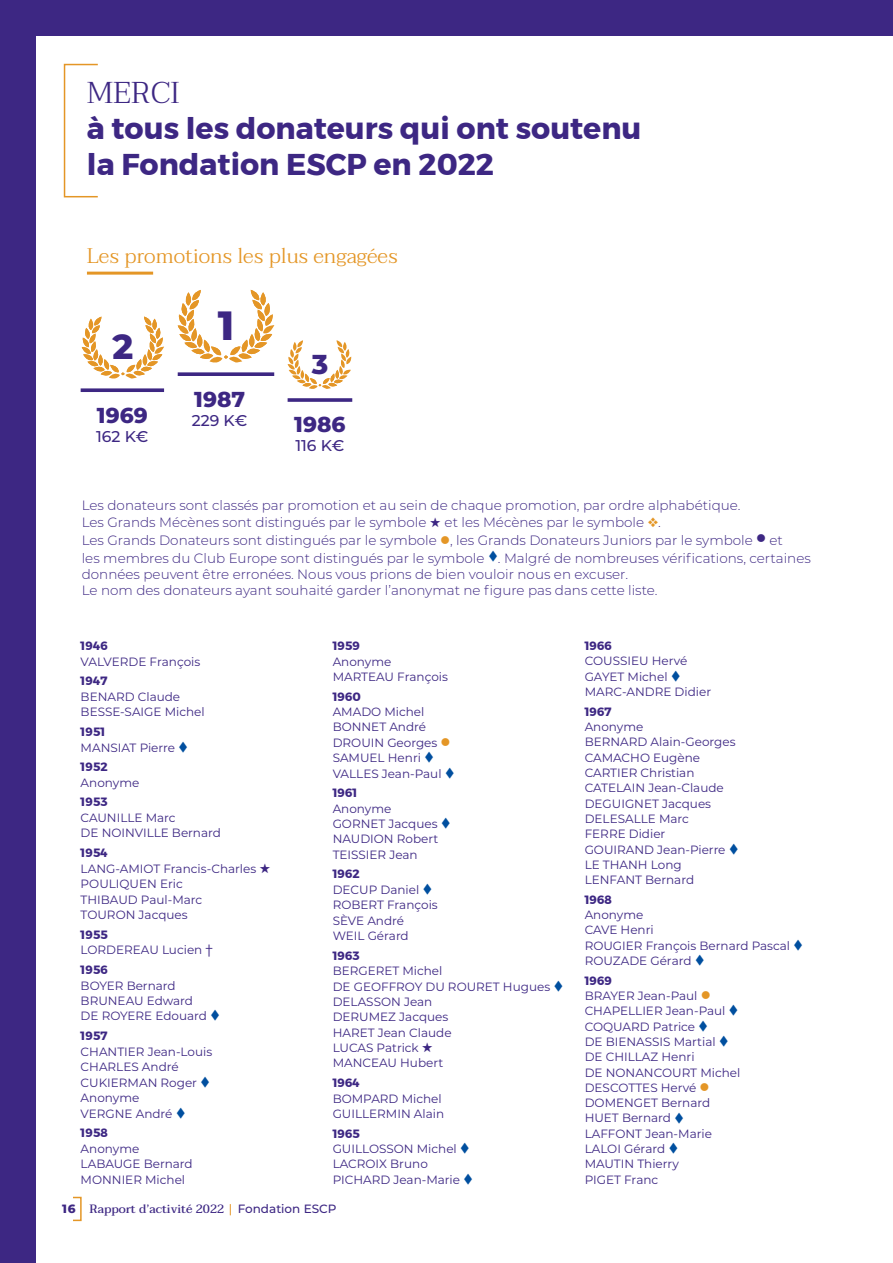
<style>
.page{position:relative;width:893px;height:1263px;background:#fff}
.page>*{position:absolute;margin:0;border:0;box-sizing:border-box;transform-origin:0 0}
.t1{font:800 40.8px "Montserrat";color:#3d2783}
.t2{font:800 34.8px "Montserrat";color:#3d2783}
.t3{font:700 30px/36px "Montserrat";color:#3d2783}
.t4{font:300 30px "Taviraj";color:#3d2783}
.t5{font:800 27.3px "Montserrat";color:#3d2783}
.t6{font:800 21.6px "Montserrat";color:#3d2783}
.t7{font:300 21px "Taviraj";color:#e49626}
.t8{font:500 15.6px "Montserrat";color:#3d2783}
.t9{font:300 13.5px/16.2px "Montserrat";color:#3d2783}
.t10{font:12px/15.5px "Montserrat";color:#3d2783}
.t11{font:700 12px "Montserrat";color:#3d2783}
.t12{font:500 12px "Taviraj";color:#3d2783}
.s1{color:#e49626}
.s2{color:#004f9f}
.s3{font-weight:700}
.s4{font-size:13.5px}
.s5{font-family:"Montserrat";font-weight:800}
.s6{font-family:"Montserrat";color:#e49626}
.s7{font-family:"Montserrat"}
</style>
<div class="page">
<div style="left:0;top:0;width:893px;height:36px;background:#3d2783"></div>
<svg style="left:178px;top:290px;width:96px;height:72px"></svg>
<svg style="left:178px;top:372px;width:96px;height:4px"></svg>
<svg style="left:82px;top:317px;width:82px;height:61px"></svg>
<svg style="left:81px;top:388px;width:83px;height:4px"></svg>
<svg style="left:288px;top:340px;width:63px;height:49px"></svg>
<svg style="left:288px;top:398px;width:64px;height:4px"></svg>
<div style="left:64px;top:64px;width:35px;height:133px;border:2px solid #e49626"></div>
<hr style="left:87px;top:272px;width:66px;height:3px;background:#e49626">
<div style="left:72px;top:1197px;width:10px;height:24px;border:2px solid #e49626"></div>
<div style="left:0;top:0;width:36px;height:1263px;background:#3d2783"></div>
<h3 class="t4" style="left:87px;top:70px;width:94px">MERCI</h3>
<h3 class="t3" style="left:87px;top:111px;width:556px">à tous les donateurs qui ont soutenu la Fondation ESCP en 2022</h3>
<h3 class="t7" style="left:87px;top:239px;width:312px">Les promotions les plus engagées</h3>
<h2 class="t2" style="left:112px;top:322px;width:22px">2</h2>
<h3 class="t6" style="left:97px;top:399px;width:52px">1969</h3>
<h3 class="t8" style="left:96px;top:425px;width:54px">162 K€</h3>
<h1 class="t1" style="left:218px;top:296px;width:18px">1</h1>
<h3 class="t6" style="left:194px;top:383px;width:52px">1987</h3>
<h3 class="t8" style="left:192px;top:409px;width:57px">229 K€</h3>
<h3 class="t5" style="left:312px;top:344px;width:18px">3</h3>
<h3 class="t6" style="left:294px;top:409px;width:53px">1986</h3>
<h3 class="t8" style="left:295px;top:434px;width:51px">116 K€</h3>
<p class="t9" style="left:82px;top:497px;width:660px">Les donateurs sont classés par promotion et au sein de chaque promotion, par ordre alphabétique.<br>Les Grands Mécènes sont distingués par le symbole ★ et les Mécènes par le symbole <span class="s1">❖</span>.</p>
<p class="t9" style="left:82px;top:530px;width:731px;line-height:18px">Les Grands Donateurs sont distingués par le symbole <span class="s1">●</span>, les Grands Donateurs Juniors par le symbole ● et<br>les membres du Club Europe sont distingués par le symbole <span class="s2">▼</span>. Malgré de nombreuses vérifications, certaines</p>
<p class="t9" style="left:82px;top:565px;width:577px">données peuvent être erronées. Nous vous prions de bien vouloir nous en excuser.<br>Le nom des donateurs ayant souhaité garder l’anonymat ne figure pas dans cette liste.</p>
<p class="t11" style="left:81px;top:636px;width:29px">1946</p>
<p class="t10" style="left:81px;top:653px;width:121px">VALVERDE François</p>
<p class="t11" style="left:81px;top:671px;width:28px">1947</p>
<p class="t10" style="left:81px;top:688px;width:126px">BENARD Claude<br>BESSE-SAIGE Michel</p>
<p class="t10" style="left:81px;top:724px;width:109px"><span class="s3">1951<br></span>MANSIAT Pierre <span class="s2">▼</span></p>
<p class="t11" style="left:81px;top:757px;width:29px">1952</p>
<p class="t10" style="left:81px;top:774px;width:60px">Anonyme</p>
<p class="t11" style="left:81px;top:792px;width:29px">1953</p>
<p class="t10" style="left:81px;top:809px;width:142px">CAUNILLE Marc<br>DE NOINVILLE Bernard</p>
<p class="t10" style="left:81px;top:845px;width:191px"><span class="s3">1954<br></span>LANG-AMIOT Francis-Charles ★<br>POULIQUEN Eric<br>THIBAUD Paul-Marc<br>TOURON Jacques</p>
<p class="t10" style="left:81px;top:926px;width:134px"><span class="s3">1955<br></span>LORDEREAU Lucien <span class="s4">†</span></p>
<p class="t11" style="left:81px;top:960px;width:29px">1956</p>
<p class="t10" style="left:81px;top:977px;width:141px">BOYER Bernard<br>BRUNEAU Edward<br>DE ROYERE Edouard <span class="s2">▼</span></p>
<p class="t11" style="left:81px;top:1026px;width:28px">1957</p>
<p class="t10" style="left:81px;top:1043px;width:133px">CHANTIER Jean-Louis<br>CHARLES André<br>CUKIERMAN Roger <span class="s2">▼<br></span>Anonyme<br>VERGNE André <span class="s2">▼</span></p>
<p class="t11" style="left:81px;top:1123px;width:29px">1958</p>
<p class="t10" style="left:81px;top:1140px;width:114px">Anonyme<br>LABAUGE Bernard<br>MONNIER Michel</p>
<p class="t11" style="left:333px;top:636px;width:29px">1959</p>
<p class="t10" style="left:333px;top:653px;width:117px">Anonyme<br>MARTEAU François</p>
<p class="t11" style="left:333px;top:687px;width:30px">1960</p>
<p class="t10" style="left:333px;top:704px;width:124px">AMADO Michel<br>BONNET André<br>DROUIN Georges <span class="s1">●<br></span>SAMUEL Henri <span class="s2">▼<br></span>VALLES Jean-Paul <span class="s2">▼</span></p>
<p class="t11" style="left:333px;top:783px;width:26px">1961</p>
<p class="t10" style="left:333px;top:800px;width:120px">Anonyme<br>GORNET Jacques <span class="s2">▼<br></span>NAUDION Robert<br>TEISSIER Jean</p>
<p class="t10" style="left:333px;top:866px;width:107px"><span class="s3">1962<br></span>DECUP Daniel <span class="s2">▼<br></span>ROBERT François<br>SÈVE André<br>WEIL Gérard</p>
<p class="t11" style="left:333px;top:946px;width:29px">1963</p>
<p class="t10" style="left:333px;top:963px;width:232px">BERGERET Michel<br>DE GEOFFROY DU ROURET Hugues <span class="s2">▼<br></span>DELASSON Jean<br>DERUMEZ Jacques<br>HARET Jean Claude<br>LUCAS Patrick ★<br>MANCEAU Hubert</p>
<p class="t11" style="left:333px;top:1073px;width:29px">1964</p>
<p class="t10" style="left:333px;top:1090px;width:113px">BOMPARD Michel<br>GUILLERMIN Alain</p>
<p class="t10" style="left:333px;top:1125px;width:142px"><span class="s3">1965<br></span>GUILLOSSON Michel <span class="s2">▼<br></span>LACROIX Bruno<br>PICHARD Jean-Marie <span class="s2">▼</span></p>
<p class="t12" style="left:62px;top:1199px;width:276px"><span class="s5">16</span> Rapport d’activité 2022 <span class="s6">|</span> <span class="s7">Fondation ESCP</span></p>
<p class="t11" style="left:585px;top:636px;width:29px">1966</p>
<p class="t10" style="left:585px;top:653px;width:128px">COUSSIEU Hervé<br>GAYET Michel <span class="s2">▼<br></span>MARC-ANDRE Didier</p>
<p class="t11" style="left:585px;top:702px;width:29px">1967</p>
<p class="t10" style="left:585px;top:719px;width:156px">Anonyme<br>BERNARD Alain-Georges<br>CAMACHO Eugène<br>CARTIER Christian<br>CATELAIN Jean-Claude<br>DEGUIGNET Jacques<br>DELESALLE Marc<br>FERRE Didier<br>GOUIRAND Jean-Pierre <span class="s2">▼<br></span>LE THANH Long<br>LENFANT Bernard</p>
<p class="t11" style="left:585px;top:890px;width:29px">1968</p>
<p class="t10" style="left:585px;top:907px;width:220px">Anonyme<br>CAVE Henri<br>ROUGIER François Bernard Pascal <span class="s2">▼<br></span>ROUZADE Gérard <span class="s2">▼</span></p>
<p class="t10" style="left:585px;top:972px;width:157px"><span class="s3">1969<br></span>BRAYER Jean-Paul <span class="s1">●<br></span>CHAPELLIER Jean-Paul <span class="s2">▼<br></span>COQUARD Patrice <span class="s2">▼<br></span>DE BIENASSIS Martial <span class="s2">▼<br></span>DE CHILLAZ Henri<br>DE NONANCOURT Michel<br>DESCOTTES Hervé <span class="s1">●<br></span>DOMENGET Bernard<br>HUET Bernard <span class="s2">▼<br></span>LAFFONT Jean-Marie<br>LALOI Gérard <span class="s2">▼<br></span>MAUTIN Thierry<br>PIGET Franc</p>
</div>
